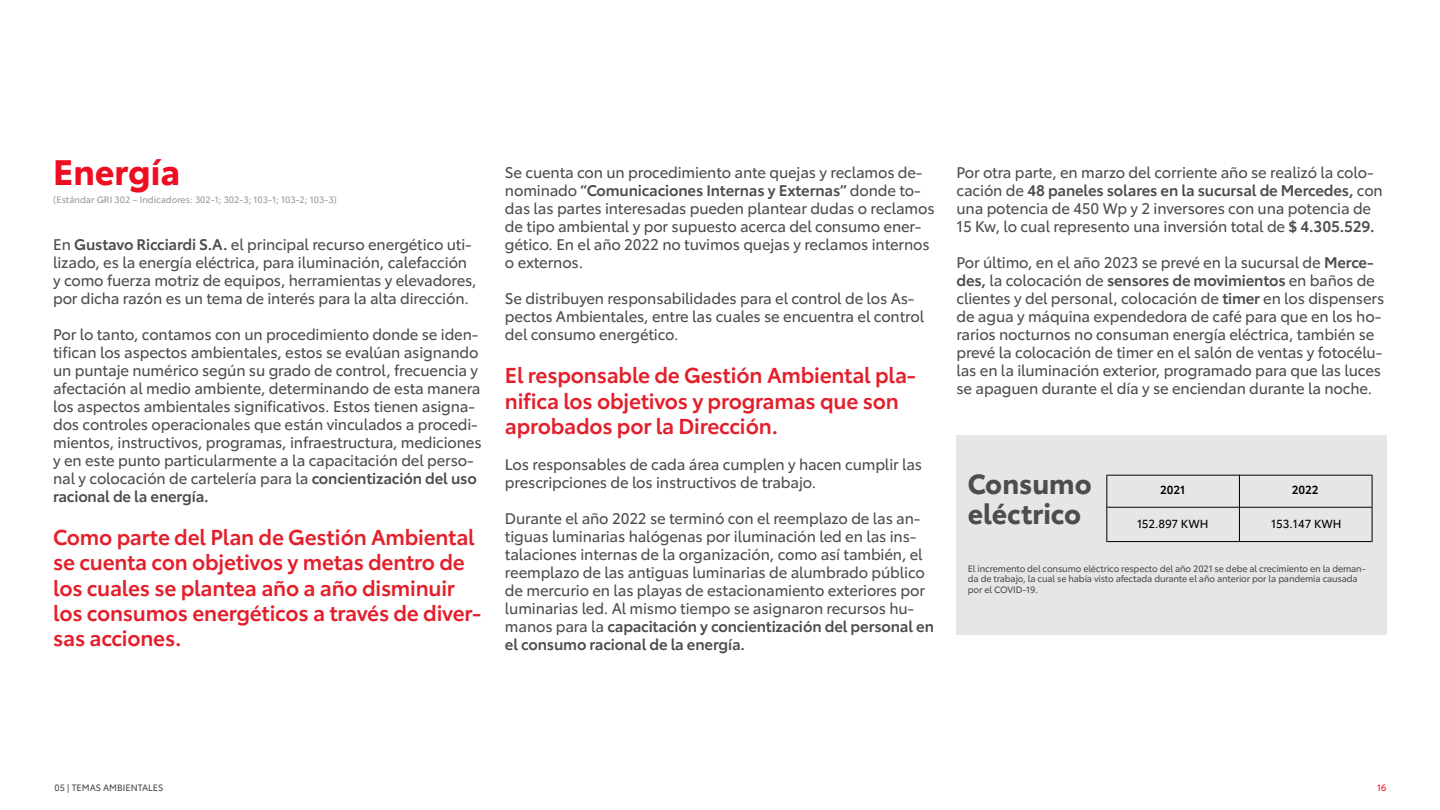
<style>
.page{position:relative;width:1440px;height:810px;background:#fff}
.page>*{position:absolute;margin:0;border:0;box-sizing:border-box;transform-origin:0 0}
.t1{font:700 34.5px "Toyota Type";color:#ee0e22}
.t2{font:700 27px/30px "Toyota Type";color:#4d4d4d}
.t3{font:600 21px/25.2px "Toyota Type";letter-spacing:-.01em;color:#e31f2b}
.t4{font:15px/18px "Toyota Type";letter-spacing:-.01em;color:#4d4d4d}
.t5{font:11.4px "Toyota Type";color:#000}
.t6{font:600 11.4px "Toyota Type";color:#000}
.t7{font:9px/10.8px "Toyota Type";letter-spacing:-.015em;color:#4d4d4d}
.t8{font:9px "Toyota Type";color:#999}
.t9{font:9px "Toyota Type";color:#ee0e22}
.s1{font-weight:600}
</style>
<div class="page">
<div style="left:956px;top:435px;width:431px;height:199px;background:#e6e6e6"></div>
<hr style="left:1107px;top:475px;width:265px;height:1px;background:#000">
<hr style="left:1107px;top:541px;width:265px;height:1px;background:#000">
<hr style="left:1107px;top:507px;width:265px;height:1px;background:#000">
<hr style="left:1239px;top:475px;width:1px;height:67px;background:#000">
<hr style="left:1106px;top:475px;width:1px;height:67px;background:#000">
<hr style="left:1372px;top:475px;width:1px;height:67px;background:#000">
<h1 class="t1" style="left:53px;top:146px;width:129px">Energía</h1>
<p class="t8" style="left:53px;top:193px;width:285px">(Estándar GRI 302 – Indicadores: 302-1; 302-3; 103-1; 103-2; 103-3)</p>
<p class="t4" style="left:53px;top:234px;width:425px">En <span class="s1">Gustavo Ricciardi S.A.</span> el principal recurso energético uti&shy;lizado, es la energía eléctrica, para iluminación, calefacción y como fuerza motriz de equipos, herramientas y elevadores, por dicha razón es un tema de interés para la alta dirección.</p>
<p class="t4" style="left:53px;top:324px;width:430px">Por lo tanto, contamos con un procedimiento donde se iden&shy;tifican los aspectos ambientales, estos se evalúan asignando un puntaje numérico según su grado de control, frecuencia y afectación al medio ambiente, determinando de esta manera los aspectos ambientales significativos. Estos tienen asigna&shy;dos controles operacionales que están vinculados a procedi&shy;mientos, instructivos, programas, infraestructura, mediciones y en este punto particularmente a la capacitación del perso&shy;nal y colocación de cartelería para la <span class="s1">concientización del uso racional de la energía.</span></p>
<h3 class="t3" style="left:53px;top:523px;width:430px">Como parte del Plan de Gestión Ambiental se cuenta con objetivos y metas dentro de los cuales se plantea año a año disminuir los consumos energéticos a través de diver&shy;sas acciones.</h3>
<p class="t4" style="left:505px;top:163px;width:431px">Se cuenta con un procedimiento ante quejas y reclamos de&shy;nominado <span class="s1">“Comunicaciones Internas y Externas”</span> donde to&shy;das las partes interesadas pueden plantear dudas o reclamos de tipo ambiental y por supuesto acerca del consumo ener&shy;gético. En el año 2022 no tuvimos quejas y reclamos internos o externos.</p>
<p class="t4" style="left:505px;top:289px;width:421px">Se distribuyen responsabilidades para el control de los As&shy;pectos Ambientales, entre las cuales se encuentra el control del consumo energético.</p>
<h3 class="t3" style="left:505px;top:361px;width:413px">El responsable de Gestión Ambiental pla&shy;nifica los objetivos y programas que son aprobados por la Dirección.</h3>
<p class="t4" style="left:505px;top:454px;width:419px">Los responsables de cada área cumplen y hacen cumplir las prescripciones de los instructivos de trabajo.</p>
<p class="t4" style="left:505px;top:508px;width:431px">Durante el año 2022 se terminó con el reemplazo de las an&shy;tiguas luminarias halógenas por iluminación led en las ins&shy;talaciones internas de la organización, como así también, el reemplazo de las antiguas luminarias de alumbrado público de mercurio en las playas de estacionamiento exteriores por luminarias led. Al mismo tiempo se asignaron recursos hu&shy;manos para la <span class="s1">capacitación y concientización del personal en el consumo racional de la energía.</span></p>
<p class="t4" style="left:956px;top:163px;width:428px">Por otra parte, en marzo del corriente año se realizó la colo&shy;cación de <span class="s1">48 paneles solares en la sucursal de Mercedes,</span> con una potencia de 450 Wp y 2 inversores con una potencia de 15 Kw, lo cual represento una inversión total de <span class="s1">$ 4.305.529.</span></p>
<p class="t4" style="left:956px;top:253px;width:429px">Por último, en el año 2023 se prevé en la sucursal de <span class="s1">Merce&shy;des,</span> la colocación de <span class="s1">sensores de movimientos</span> en baños de clientes y del personal, colocación de <span class="s1">timer</span> en los dispensers de agua y máquina expendedora de café para que en los ho&shy;rarios nocturnos no consuman energía eléctrica, también se prevé la colocación de timer en el salón de ventas y fotocélu&shy;las en la iluminación exterior, programado para que las luces se apaguen durante el día y se enciendan durante la noche.</p>
<h2 class="t2" style="left:968px;top:467px;width:125px">Consumo eléctrico</h2>
<p class="t6" style="left:1160px;top:481px;width:27px">2021</p>
<p class="t6" style="left:1292px;top:481px;width:28px">2022</p>
<p class="t5" style="left:1137px;top:515px;width:73px">152.897 KWH</p>
<p class="t5" style="left:1271px;top:515px;width:72px">153.147 KWH</p>
<p class="t7" style="left:968px;top:562px;width:399px">El incremento del consumo eléctrico respecto del año 2021 se debe al crecimiento en la deman&shy;da de trabajo, la cual se había visto afectada durante el año anterior por la pandemia causada por el COVID-19.</p>
<p class="t7" style="left:55px;top:781px;width:110px">05 | TEMAS AMBIENTALES</p>
<p class="t9" style="left:1377px;top:781px;width:11px">16</p>
</div>
